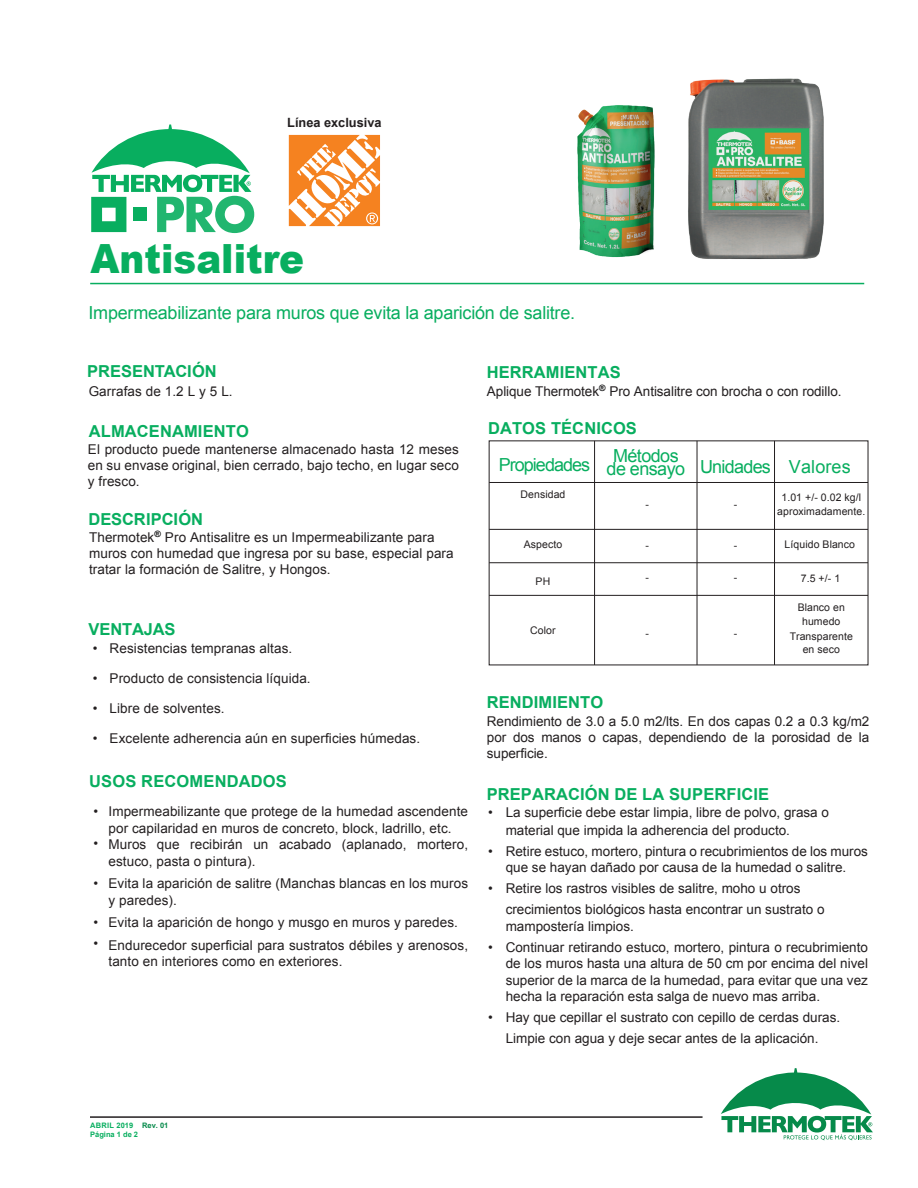
<style>
.page{position:relative;width:918px;height:1188px;background:#fff}
.page>*{position:absolute;margin:0;border:0;box-sizing:border-box;transform-origin:0 0}
.t1{font:900 40.2px "Arial";color:#08ae5f;scale:.93 1}
.t2{font:18px/13.5px "Arial";letter-spacing:-.015em;color:#08ae5f;text-align:center}
.t3{font:18px "Arial";letter-spacing:-.04em;color:#08ae5f}
.t4{font:18px "Arial";letter-spacing:-.055em;color:#08ae5f}
.t5{font:700 16.5px "Arial";letter-spacing:.005em;color:#08ae5f}
.t6{font:13.5px/16.5px "Arial";letter-spacing:.005em;color:#231f20}
.t7{font:700 12.75px "Arial";color:#231f20}
.t8{font:10.5px/13.5px "Arial";letter-spacing:.005em;color:#231f20;text-align:center}
.t9{font:700 7.5px/9px "Arial";color:#08ae5f}
.t10{font:700 7.5px "Arial";color:#068a4a}
</style>
<div class="page">
<svg style="left:91px;top:124px;width:163px;height:109px"></svg>
<div style="left:134px;top:208px;width:13px;height:13px;background:#08ae5f"></div>
<hr style="left:90px;top:283px;width:774px;height:1px;background:#08ae5f">
<img style="left:688px;top:78px;width:136px;height:181px">
<img style="left:577px;top:105px;width:78px;height:153px">
<hr style="left:594px;top:441px;width:1px;height:224px;background:#231f20">
<hr style="left:697px;top:441px;width:1px;height:224px;background:#231f20">
<hr style="left:774px;top:441px;width:1px;height:224px;background:#231f20">
<hr style="left:489px;top:482px;width:379px;height:1px;background:#231f20">
<hr style="left:489px;top:529px;width:379px;height:1px;background:#231f20">
<hr style="left:489px;top:562px;width:379px;height:1px;background:#231f20">
<hr style="left:489px;top:595px;width:379px;height:1px;background:#231f20">
<svg style="left:721px;top:1068px;width:152px;height:72px"></svg>
<hr style="left:90px;top:1116px;width:613px;height:2px;background:#231f20">
<svg style="left:288px;top:134px;width:92px;height:93px"></svg>
<svg style="left:289px;top:135px;width:91px;height:91px"></svg>
<p class="t7" style="left:287px;top:114px;width:96px">Línea exclusiva</p>
<h1 class="t1" style="left:91px;top:230px;width:231px">Antisalitre</h1>
<h2 class="t2" style="left:88px;top:306px;width:488px">Impermeabilizante para muros que evita la aparición de salitre.</h2>
<p class="t5" style="left:87px;top:361px;width:131px">PRESENTACIÓN</p>
<p class="t6" style="left:89px;top:383px;width:146px">Garrafas de 1.2 L y 5 L.</p>
<p class="t5" style="left:89px;top:420px;width:162px">ALMACENAMIENTO</p>
<p class="t6" style="left:88px;top:441px;width:373px;text-align:justify">El producto puede mantenerse almacenado hasta 12 meses en su envase original, bien cerrado, bajo techo, en lugar seco y fresco.</p>
<p class="t5" style="left:88px;top:508px;width:116px">DESCRIPCIÓN</p>
<p class="t6" style="left:89px;top:529px;width:366px">Thermotek<sup>®</sup> Pro Antisalitre es un Impermeabilizante para muros con humedad que ingresa por su base, especial para tratar la formación de Salitre, y Hongos.</p>
<p class="t5" style="left:89px;top:618px;width:88px">VENTAJAS</p>
<p class="t6" style="left:93px;top:640px;width:6px">•</p>
<p class="t6" style="left:93px;top:670px;width:6px">•</p>
<p class="t6" style="left:93px;top:700px;width:6px">•</p>
<p class="t6" style="left:93px;top:730px;width:6px">•</p>
<p class="t6" style="left:110px;top:640px;width:184px">Resistencias tempranas altas.</p>
<p class="t6" style="left:110px;top:670px;width:203px">Producto de consistencia líquida.</p>
<p class="t6" style="left:110px;top:700px;width:117px">Libre de solventes.</p>
<p class="t6" style="left:110px;top:730px;width:312px">Excelente adherencia aún en superficies húmedas.</p>
<p class="t5" style="left:89px;top:770px;width:199px">USOS RECOMENDADOS</p>
<p class="t6" style="left:93px;top:803px;width:6px">•</p>
<p class="t6" style="left:93px;top:835px;width:6px">•</p>
<p class="t6" style="left:93px;top:875px;width:6px">•</p>
<p class="t6" style="left:93px;top:912px;width:6px;line-height:21.1px">• •</p>
<p class="t6" style="left:108px;top:803px;width:361px">Impermeabilizante que protege de la humedad ascendente por capilaridad en muros de concreto, block, ladrillo, etc.<br>Muros que recibirán un acabado (aplanado, mortero, estuco, pasta o pintura).</p>
<p class="t6" style="left:108px;top:875px;width:361px">Evita la aparición de salitre (Manchas blancas en los muros y paredes).</p>
<p class="t6" style="left:108px;top:911px;width:361px;line-height:22.5px">Evita la aparición de hongo y musgo en muros y paredes.<br>Endurecedor superficial para sustratos débiles y arenosos,</p>
<p class="t6" style="left:108px;top:953px;width:235px">tanto en interiores como en exteriores.</p>
<p class="t5" style="left:487px;top:361px;width:135px">HERRAMIENTAS</p>
<p class="t6" style="left:487px;top:383px;width:356px">Aplique Thermotek<sup>®</sup> Pro Antisalitre con brocha o con rodillo.</p>
<p class="t5" style="left:488px;top:418px;width:150px">DATOS TÉCNICOS</p>
<h2 class="t2" style="left:607px;top:449px;width:80px">Métodos de ensayo</h2>
<h2 class="t4" style="left:499px;top:453px;width:93px">Propiedades</h2>
<h2 class="t3" style="left:700px;top:455px;width:152px">Unidades Valores</h2>
<p class="t8" style="left:521px;top:487px;width:46px">Densidad</p>
<p class="t8" style="left:524px;top:538px;width:40px">Aspecto</p>
<p class="t8" style="left:536px;top:574px;width:16px">PH</p>
<p class="t8" style="left:530px;top:624px;width:27px">Color</p>
<p class="t8" style="left:646px;top:498px;width:5px">-</p>
<p class="t8" style="left:734px;top:498px;width:5px">-</p>
<p class="t8" style="left:646px;top:539px;width:5px">-</p>
<p class="t8" style="left:734px;top:539px;width:5px">-</p>
<p class="t8" style="left:646px;top:571px;width:5px">-</p>
<p class="t8" style="left:734px;top:571px;width:5px">-</p>
<p class="t8" style="left:646px;top:626px;width:5px">-</p>
<p class="t8" style="left:734px;top:626px;width:5px">-</p>
<p class="t8" style="left:777px;top:491px;width:90px">1.01 +/- 0.02 kg/l aproximadamente.</p>
<p class="t8" style="left:785px;top:538px;width:72px">Líquido Blanco</p>
<p class="t8" style="left:801px;top:572px;width:41px">7.5 +/- 1</p>
<p class="t8" style="left:798px;top:601px;width:49px">Blanco en humedo</p>
<p class="t8" style="left:790px;top:629px;width:65px">Transparente en seco</p>
<p class="t5" style="left:487px;top:692px;width:118px">RENDIMIENTO</p>
<p class="t6" style="left:487px;top:713px;width:384px;text-align:justify">Rendimiento de 3.0 a 5.0 m2/lts. En dos capas 0.2 a 0.3 kg/m2 por dos manos o capas, dependiendo de la porosidad de la superficie.</p>
<p class="t5" style="left:487px;top:783px;width:284px">PREPARACIÓN DE LA SUPERFICIE</p>
<p class="t6" style="left:506px;top:803px;width:325px;line-height:18px">La superficie debe estar limpia, libre de polvo, grasa o material que impida la adherencia del producto.</p>
<p class="t6" style="left:506px;top:843px;width:364px">Retire estuco, mortero, pintura o recubrimientos de los muros que se hayan dañado por causa de la humedad o salitre.</p>
<p class="t6" style="left:506px;top:878px;width:320px;line-height:21px">Retire los rastros visibles de salitre, moho u otros crecimientos biológicos hasta encontrar un sustrato o</p>
<p class="t6" style="left:506px;top:916px;width:364px;line-height:21px">mampostería limpios.<br>Continuar retirando estuco, mortero, pintura o recubrimiento</p>
<p class="t6" style="left:506px;top:956px;width:364px;text-align:justify">de los muros hasta una altura de 50 cm por encima del nivel superior de la marca de la humedad, para evitar que una vez hecha la reparación esta salga de nuevo mas arriba.</p>
<p class="t6" style="left:506px;top:1007px;width:336px;line-height:21px">Hay que cepillar el sustrato con cepillo de cerdas duras.<br>Limpie con agua y deje secar antes de la aplicación.</p>
<p class="t6" style="left:488px;top:804px;width:6px">•</p>
<p class="t6" style="left:488px;top:843px;width:6px">•</p>
<p class="t6" style="left:488px;top:881px;width:6px">•</p>
<p class="t6" style="left:488px;top:939px;width:6px">•</p>
<p class="t6" style="left:488px;top:1010px;width:6px">•</p>
<p class="t9" style="left:90px;top:1121px;width:49px">ABRIL 2019<br>Página 1 de 2</p>
<p class="t10" style="left:142px;top:1120px;width:28px">Rev. 01</p>
</div>
